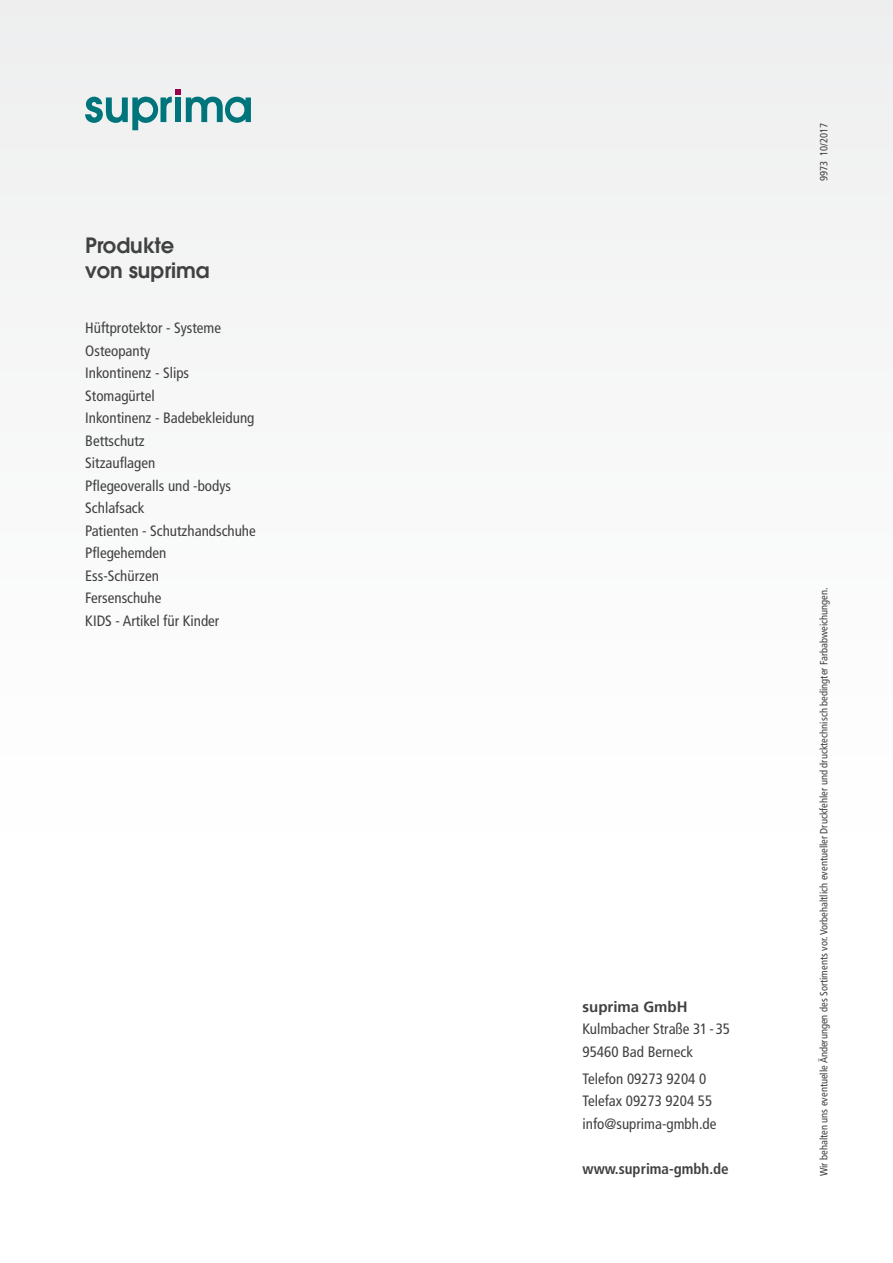
<style>
.page{position:relative;width:893px;height:1263px;background:#fbfbfc}
.page>*{position:absolute;margin:0;border:0;box-sizing:border-box;transform-origin:0 0}
.t1{font:600 21px/25.5px "ITC Avant Garde Pro";color:#414042}
.t2{font:condensed 15px/22.5px "Frutiger LT Std";color:#414042}
.t3{font:700 condensed 15px "Frutiger LT Std";color:#414042}
.t4{font:700 15px "Frutiger 65";color:#414042}
.t5{font:condensed 10.5px "Frutiger LT Std";color:#414042}
</style>
<div class="page">
<svg style="left:85px;top:89px;width:166px;height:41px"></svg>
<h1 class="t1" style="left:85px;top:232px;width:126px">Produkte von suprima</h1>
<p class="t2" style="left:85px;top:317px;width:172px">Hüftprotektor - Systeme<br>Osteopanty<br>Inkontinenz - Slips<br>Stomagürtel<br>Inkontinenz - Badebekleidung<br>Bettschutz<br>Sitzauflagen<br>Pflegeoveralls und -bodys<br>Schlafsack<br>Patienten - Schutzhandschuhe<br>Pflegehemden<br>Ess-Schürzen<br>Fersenschuhe<br>KIDS - Artikel für Kinder</p>
<p class="t5" style="left:818px;top:181px;width:60px;rotate:-90deg">9973 10/2017</p>
<p class="t4" style="left:583px;top:998px;width:106px">suprima GmbH</p>
<p class="t2" style="left:583px;top:1018px;width:149px">Kulmbacher Straße 31- 35<br>95460 Bad Berneck</p>
<p class="t2" style="left:583px;top:1067px;width:135px">Telefon 09273 9204 0<br>Telefax 09273 9204 55 info@suprima-gmbh.de</p>
<p class="t3" style="left:583px;top:1160px;width:148px">www.suprima-gmbh.de</p>
<p class="t5" style="left:818px;top:1176px;width:590px;rotate:-90deg">Wir behalten uns eventuelle Änderungen des Sortiments vor. Vorbehaltlich eventueller Druckfehler und drucktechnisch bedingter Farbabweichungen.</p>
</div>
